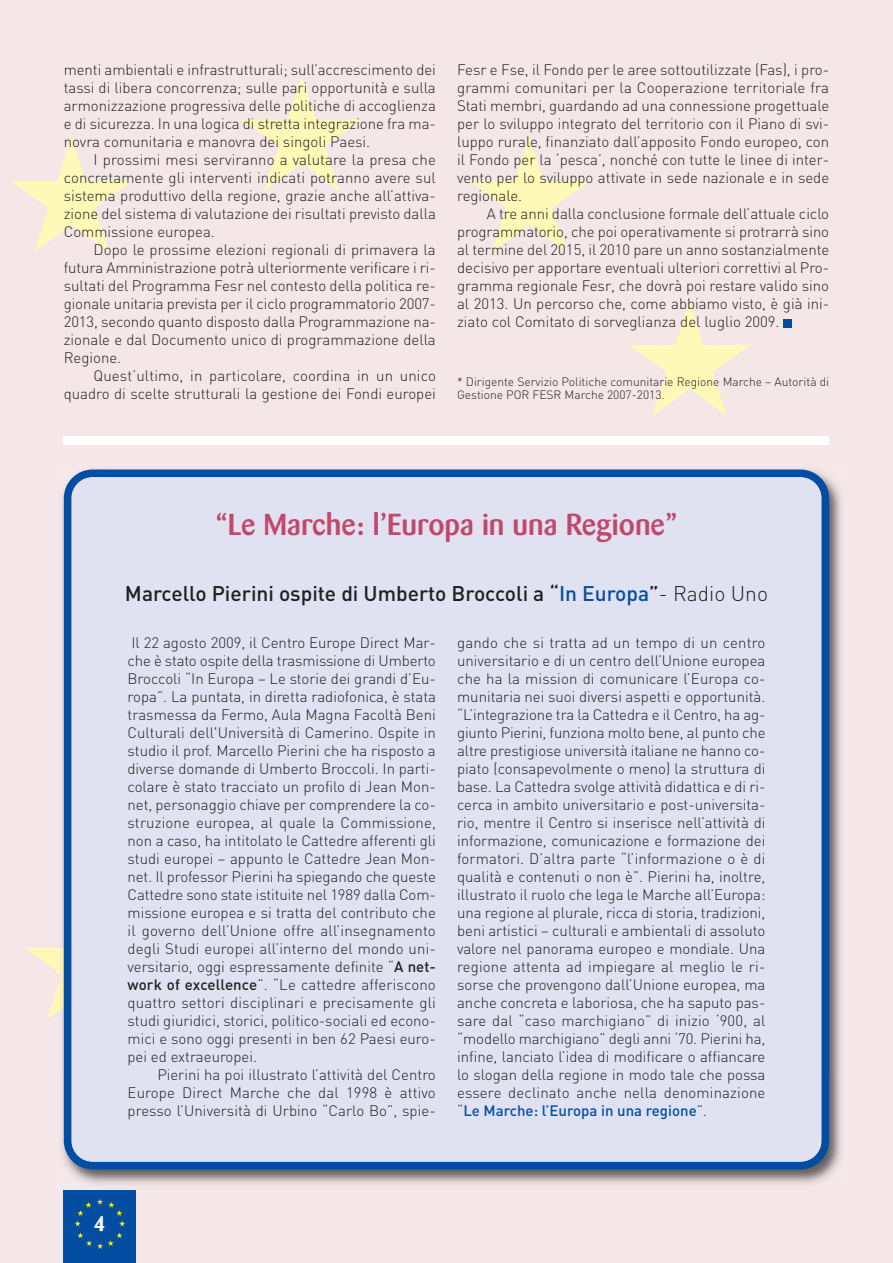
<style>
.page{position:relative;width:893px;height:1263px;background:#f5e7e7}
.page>*{position:absolute;margin:0;border:0;box-sizing:border-box;transform-origin:0 0}
.t1{font:500 30px "Barmeno BQ";color:#c2486a}
.t2{font:500 21px "DIN";color:#231f20}
.t3{font:700 21px "Barmeno BQ";color:#fff}
.t4{font:300 15px/18px "DIN";color:#231f20;text-align:justify}
.t5{font:300 12px/13.5px "DIN";color:#231f20}
.s1{color:#034ea2}
.s2{font-weight:300}
.s3{font-weight:500}
.s4{font-weight:500;color:#034ea2}
</style>
<div class="page">
<svg style="left:241px;top:76px;width:121px;height:115px"></svg>
<svg style="left:629px;top:301px;width:121px;height:115px"></svg>
<svg style="left:469px;top:137px;width:120px;height:115px"></svg>
<svg style="left:24px;top:947px;width:33px;height:72px"></svg>
<svg style="left:12px;top:137px;width:120px;height:115px"></svg>
<div style="left:783px;top:319px;width:9px;height:8px;background:#034ea2"></div>
<div style="left:64px;top:1191px;width:72px;height:72px;background:#034ea2"></div>
<svg style="left:77px;top:1232px;width:45px;height:17px"></svg>
<svg style="left:75px;top:1199px;width:50px;height:27px"></svg>
<img style="left:57px;top:478px;width:785px;height:706px">
<div style="left:64px;top:469px;width:765px;height:700px;background:#e0e2f2"></div>
<div style="left:64px;top:436px;width:765px;height:9px;background:#fff"></div>
<p class="t4" style="left:64px;top:63px;width:374px">menti ambientali e infrastrutturali; sull’accrescimento dei tassi di libera concorrenza; sulle pari opportunità e sulla armonizzazione progressiva delle politiche di accoglienza e di sicurezza. In una logica di stretta integrazione fra ma&shy;novra comunitaria e manovra dei singoli Paesi.</p>
<p class="t4" style="left:64px;top:153px;width:374px;text-indent:30px">I prossimi mesi serviranno a valutare la presa che concretamente gli interventi indicati potranno avere sul sistema produttivo della regione, grazie anche all’attiva&shy;zione del sistema di valutazione dei risultati previsto dalla Commissione europea.</p>
<p class="t4" style="left:64px;top:243px;width:374px;text-indent:30px">Dopo le prossime elezioni regionali di primavera la futura Amministrazione potrà ulteriormente verificare i ri&shy;sultati del Programma Fesr nel contesto della politica re&shy;gionale unitaria prevista per il ciclo programmatorio 2007- 2013, secondo quanto disposto dalla Programmazione na&shy;zionale e dal Documento unico di programmazione della Regione.</p>
<p class="t4" style="left:64px;top:369px;width:374px;text-align:right">Quest’ultimo, in particolare, coordina in un unico quadro di scelte strutturali la gestione dei Fondi europei</p>
<p class="t4" style="left:457px;top:63px;width:374px">Fesr e Fse, il Fondo per le aree sottoutilizzate (Fas), i pro&shy;grammi comunitari per la Cooperazione territoriale fra Stati membri, guardando ad una connessione progettuale per lo sviluppo integrato del territorio con il Piano di svi&shy;luppo rurale, finanziato dall’apposito Fondo europeo, con il Fondo per la ‘pesca’, nonché con tutte le linee di inter&shy;vento per lo sviluppo attivate in sede nazionale e in sede regionale.</p>
<p class="t4" style="left:457px;top:207px;width:374px;text-indent:30px">A tre anni dalla conclusione formale dell’attuale ciclo programmatorio, che poi operativamente si protrarrà sino al termine del 2015, il 2010 pare un anno sostanzialmente decisivo per apportare eventuali ulteriori correttivi al Pro&shy;gramma regionale Fesr, che dovrà poi restare valido sino al 2013. Un percorso che, come abbiamo visto, è già ini&shy;ziato col Comitato di sorveglianza del luglio 2009.</p>
<p class="t5" style="left:457px;top:376px;width:374px">* Dirigente Servizio Politiche comunitarie Regione Marche – Autorità di<br>Gestione POR FESR Marche 2007-2013.</p>
<h1 class="t1" style="left:215px;top:511px;width:463px">“Le Marche: l’Europa in una Regione”</h1>
<h2 class="t2" style="left:125px;top:586px;width:645px">Marcello Pierini ospite di Umberto Broccoli a “<span class="s1">In Europa</span>”<span class="s2">- Radio Uno</span></h2>
<p class="t4" style="left:128px;top:635px;width:310px">Il 22 agosto 2009, il Centro Europe Direct Mar&shy;che è stato ospite della trasmissione di Umberto Broccoli “In Europa – Le storie dei grandi d’Eu&shy;ropa”. La puntata, in diretta radiofonica, è stata trasmessa da Fermo, Aula Magna Facoltà Beni Culturali dell'Università di Camerino. Ospite in studio il prof. Marcello Pierini che ha risposto a diverse domande di Umberto Broccoli. In parti&shy;colare è stato tracciato un profilo di Jean Mon&shy;net, personaggio chiave per comprendere la co&shy;struzione europea, al quale la Commissione, non a caso, ha intitolato le Cattedre afferenti gli studi europei – appunto le Cattedre Jean Mon&shy;net. Il professor Pierini ha spiegando che queste Cattedre sono state istituite nel 1989 dalla Com&shy;missione europea e si tratta del contributo che il governo dell’Unione offre all’insegnamento degli Studi europei all’interno del mondo uni&shy;versitario, oggi espressamente definite “<span class="s3">A net&shy;work of excellence</span>”. “Le cattedre afferiscono quattro settori disciplinari e precisamente gli studi giuridici, storici, politico-sociali ed econo&shy;mici e sono oggi presenti in ben 62 Paesi euro&shy;pei ed extraeuropei.</p>
<p class="t4" style="left:128px;top:1067px;width:310px;text-indent:30px">Pierini ha poi illustrato l’attività del Centro Europe Direct Marche che dal 1998 è attivo presso l’Università di Urbino “Carlo Bo”, spie-</p>
<p class="t4" style="left:457px;top:635px;width:310px">gando che si tratta ad un tempo di un centro universitario e di un centro dell’Unione europea che ha la mission di comunicare l’Europa co&shy;munitaria nei suoi diversi aspetti e opportunità. “L’integrazione tra la Cattedra e il Centro, ha ag&shy;giunto Pierini, funziona molto bene, al punto che altre prestigiose università italiane ne hanno co&shy;piato (consapevolmente o meno) la struttura di base. La Cattedra svolge attività didattica e di ri&shy;cerca in ambito universitario e post-universita&shy;rio, mentre il Centro si inserisce nell’attività di informazione, comunicazione e formazione dei formatori. D’altra parte “l’informazione o è di qualità e contenuti o non è”. Pierini ha, inoltre, illustrato il ruolo che lega le Marche all’Europa: una regione al plurale, ricca di storia, tradizioni, beni artistici – culturali e ambientali di assoluto valore nel panorama europeo e mondiale. Una regione attenta ad impiegare al meglio le ri&shy;sorse che provengono dall’Unione europea, ma anche concreta e laboriosa, che ha saputo pas&shy;sare dal “caso marchigiano” di inizio ‘900, al “modello marchigiano” degli anni ‘70. Pierini ha, infine, lanciato l’idea di modificare o affiancare lo slogan della regione in modo tale che possa essere declinato anche nella denominazione “<span class="s4">Le Marche: l’Europa in una regione</span>”.</p>
<h2 class="t3" style="left:94px;top:1215px;width:13px">4</h2>
</div>
